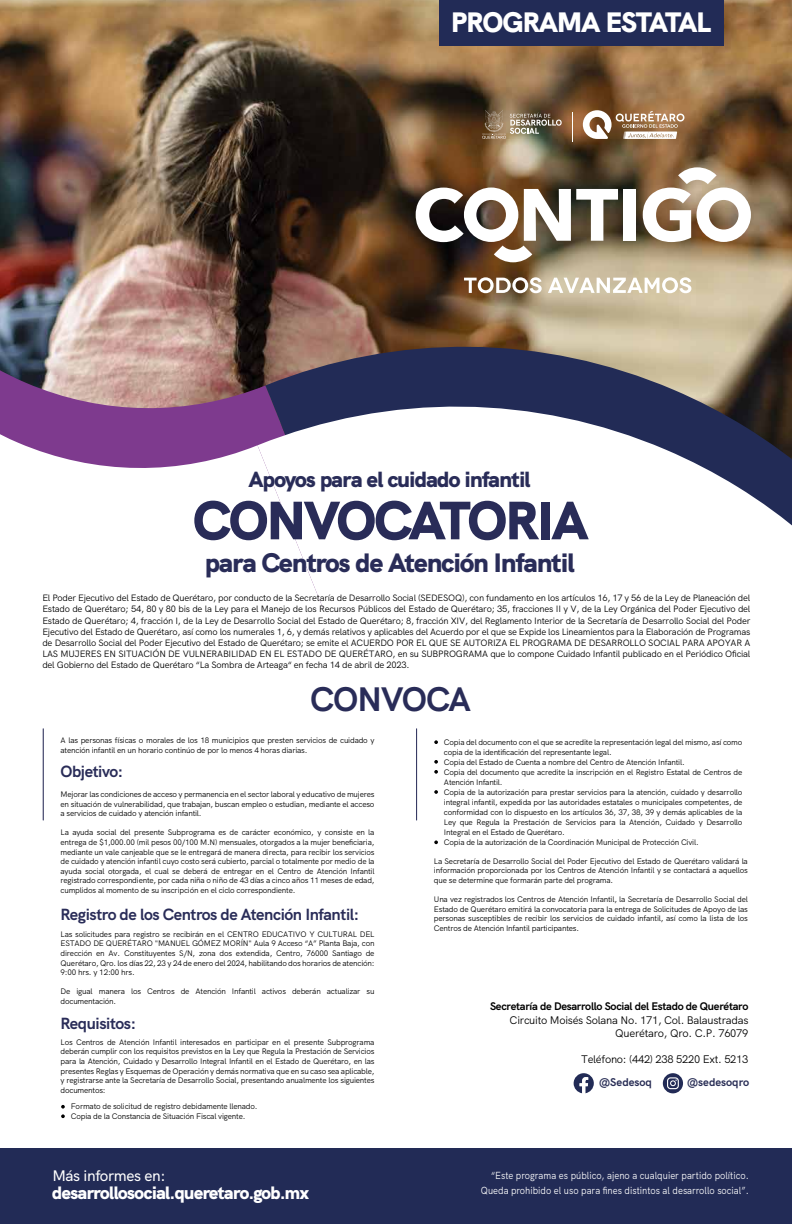
<style>
.page{position:relative;width:792px;height:1224px;background:#fff}
.page>*{position:absolute;margin:0;border:0;box-sizing:border-box;transform-origin:0 0}
.t1{font:900 54px "HK Grotesk";letter-spacing:-.025em;color:#292c58}
.t2{font:700 34px "HK Grotesk";letter-spacing:-.03em;color:#292c58}
.t3{font:900 28.1px "HK Grotesk";letter-spacing:-.025em;color:#fff}
.t4{font:900 26.6px "HK Grotesk";letter-spacing:-.025em;color:#292c58}
.t5{font:900 22px "HK Grotesk";letter-spacing:-.025em;color:#292c58}
.t6{font:900 18px "HK Grotesk";letter-spacing:-.025em;color:#fff}
.t7{font:700 16.2px "HK Grotesk";letter-spacing:-.025em;color:#292c58}
.t8{font:500 15.3px "HK Grotesk";letter-spacing:-.025em;color:#fff}
.t9{font:700 11.2px "HK Grotesk";color:#282d55}
.t10{font:11px/13.2px "HK Grotesk";letter-spacing:-.025em;color:#010101;text-align:right}
.t11{font:700 11px "HK Grotesk";letter-spacing:-.025em;color:#010101}
.t12{font:10.3px/14.7px "HK Grotesk";color:#fff;text-align:right;scale:.9 1}
.t13{font:9.2px/11px "HK Grotesk";letter-spacing:-.025em;color:#010101;text-align:justify}
.t14{font:8px/9.6px "HK Grotesk";letter-spacing:-.025em;color:#010101;text-align:justify}
</style>
<div class="page">
<img style="left:0;top:0;width:792px;height:348px">
<svg style="left:0;top:348px;width:265px;height:60px;background:#a07e86"></svg>
<svg style="left:265px;top:332px;width:527px;height:60px;background:#6c6365"></svg>
<svg style="left:0;top:408px;width:258px;height:60px;fill:#7e3a8e"></svg>
<svg style="left:258px;top:392px;width:534px;height:429px"></svg>
<div style="left:0;top:1148px;width:792px;height:75px;background:#222b56"></div>
<hr style="left:43px;top:729px;width:1px;height:91px;background:#292c58">
<hr style="left:416px;top:729px;width:1px;height:91px;background:#292c58">
<svg style="left:434px;top:740px;width:4px;height:4px"></svg>
<svg style="left:434px;top:760px;width:4px;height:4px"></svg>
<svg style="left:434px;top:770px;width:4px;height:4px"></svg>
<svg style="left:434px;top:790px;width:4px;height:4px"></svg>
<svg style="left:434px;top:840px;width:4px;height:4px"></svg>
<svg style="left:61px;top:1105px;width:4px;height:13px"></svg>
<div style="left:663px;top:1073px;width:20px;height:20px;background:#222b56;border-radius:50%"></div>
<svg style="left:667px;top:1077px;width:12px;height:12px"></svg>
<svg style="left:574px;top:1073px;width:20px;height:20px"></svg>
<div style="left:623px;top:189px;width:13px;height:52px;background:#fff"></div>
<svg style="left:416px;top:188px;width:202px;height:74px"></svg>
<svg style="left:643px;top:167px;width:108px;height:75px"></svg>
<svg style="left:464px;top:277px;width:78px;height:16px"></svg>
<svg style="left:548px;top:277px;width:143px;height:16px"></svg>
<hr style="left:572px;top:112px;width:1px;height:30px;background:#fff">
<svg style="left:583px;top:110px;width:101px;height:29px"></svg>
<svg style="left:482px;top:110px;width:80px;height:29px;background:#86765f"></svg>
<div style="left:440px;top:0;width:284px;height:46px;background:#222b56"></div>
<h3 class="t3" style="left:451px;top:0;width:261px">PROGRAMA ESTATAL</h3>
<h3 class="t5" style="left:249px;top:462px;width:283px">Apoyos para el cuidado infantil</h3>
<h1 class="t1" style="left:193px;top:479px;width:396px">CONVOCATORIA</h1>
<h3 class="t4" style="left:205px;top:542px;width:371px">para Centros de Atención Infantil</h3>
<p class="t13" style="left:42px;top:592px;width:710px">El Poder Ejecutivo del Estado de Querétaro, por conducto de la Secretaría de Desarrollo Social (SEDESOQ), con fundamento en los artículos 16, 17 y 56 de la Ley de Planeación del Estado de Querétaro; 54, 80 y 80 bis de la Ley para el Manejo de los Recursos Públicos del Estado de Querétaro; 35, fracciones II y V, de la Ley Orgánica del Poder Ejecutivo del Estado de Querétaro; 4, fracción I, de la Ley de Desarrollo Social del Estado de Querétaro; 8, fracción XIV, del Reglamento Interior de la Secretaría de Desarrollo Social del Poder Ejecutivo del Estado de Querétaro, así como los numerales 1, 6, y demás relativos y aplicables del Acuerdo por el que se Expide los Lineamientos para la Elaboración de Programas de Desarrollo Social del Poder Ejecutivo del Estado de Querétaro; se emite el ACUERDO POR EL QUE SE AUTORIZA EL PROGRAMA DE DESARROLLO SOCIAL PARA APOYAR A LAS MUJERES EN SITUACIÓN DE VULNERABILIDAD EN EL ESTADO DE QUERÉTARO, en su SUBPROGRAMA que lo compone Cuidado Infantil publicado en el Periódico Oficial del Gobierno del Estado de Querétaro “La Sombra de Arteaga“ en fecha 14 de abril de 2023.</p>
<h2 class="t2" style="left:310px;top:673px;width:162px">CONVOCA</h2>
<p class="t14" style="left:61px;top:735px;width:315px">A las personas físicas o morales de los 18 municipios que presten servicios de cuidado y atención infantil en un horario continúo de por lo menos 4 horas diarias.</p>
<p class="t14" style="left:61px;top:789px;width:315px">Mejorar las condiciones de acceso y permanencia en el sector laboral y educativo de mujeres en situación de vulnerabilidad, que trabajan, buscan empleo o estudian, mediante el acceso a servicios de cuidado y atención infantil.</p>
<p class="t14" style="left:61px;top:827px;width:316px">La ayuda social del presente Subprograma es de carácter económico, y consiste en la entrega de $1,000.00 (mil pesos 00/100 M.N) mensuales, otorgados a la mujer beneficiaria, mediante un vale canjeable que se le entregará de manera directa, para recibir los servicios de cuidado y atención infantil cuyo costo será cubierto, parcial o totalmente por medio de la ayuda social otorgada, el cual se deberá de entregar en el Centro de Atención Infantil registrado correspondiente, por cada niña o niño de 43 días a cinco años 11 meses de edad, cumplidos al momento de su inscripción en el ciclo correspondiente.</p>
<p class="t14" style="left:61px;top:928px;width:315px">Las solicitudes para registro se recibirán en el CENTRO EDUCATIVO Y CULTURAL DEL ESTADO DE QUERÉTARO "MANUEL GÓMEZ MORÍN" Aula 9 Acceso “A” Planta Baja, con dirección en Av. Constituyentes S/N, zona dos extendida, Centro, 76000 Santiago de Querétaro, Qro. los días 22, 23 y 24 de enero del 2024, habilitando dos horarios de atención:<br>9:00 hrs. y 12:00 hrs.</p>
<p class="t14" style="left:61px;top:986px;width:315px">De igual manera los Centros de Atención Infantil activos deberán actualizar su documentación.</p>
<p class="t14" style="left:61px;top:1036px;width:315px">Los Centros de Atención Infantil interesados en participar en el presente Subprograma deberán cumplir con los requisitos previstos en la Ley que Regula la Prestación de Servicios para la Atención, Cuidado y Desarrollo Integral Infantil en el Estado de Querétaro, en las presentes Reglas y Esquemas de Operación y demás normativa que en su caso sea aplicable, y registrarse ante la Secretaría de Desarrollo Social, presentando anualmente los siguientes documentos:</p>
<h3 class="t7" style="left:61px;top:759px;width:64px">Objetivo:</h3>
<h3 class="t7" style="left:61px;top:902px;width:300px">Registro de los Centros de Atención Infantil:</h3>
<h3 class="t7" style="left:61px;top:1011px;width:77px">Requisitos:</h3>
<p class="t14" style="left:71px;top:1101px;width:188px;line-height:10px">Formato de solicitud de registro debidamente llenado.<br>Copia de la Constancia de Situación Fiscal vigente.</p>
<h3 class="t8" style="left:52px;top:1163px;width:115px">Más informes en:</h3>
<h3 class="t6" style="left:52px;top:1179px;width:258px">desarrollosocial.queretaro.gob.mx</h3>
<p class="t14" style="left:444px;top:736px;width:300px;line-height:10px;text-align:left">Copia del documento con el que se acredite la representación legal del mismo, así como copia de la identificación del representante legal.<br>Copia del Estado de Cuenta a nombre del Centro de Atención Infantil.<br>Copia del documento que acredite la inscripción en el Registro Estatal de Centros de Atención Infantil.<br>Copia de la autorización para prestar servicios para la atención, cuidado y desarrollo integral infantil, expedida por las autoridades estatales o municipales competentes, de conformidad con lo dispuesto en los artículos 36, 37, 38, 39 y demás aplicables de la Ley que Regula la Prestación de Servicios para la Atención, Cuidado y Desarrollo Integral en el Estado de Querétaro.<br>Copia de la autorización de la Coordinación Municipal de Protección Civil.</p>
<p class="t14" style="left:434px;top:855px;width:315px">La Secretaría de Desarrollo Social del Poder Ejecutivo del Estado de Querétaro validará la información proporcionada por los Centros de Atención Infantil y se contactará a aquellos que se determine que formarán parte del programa.</p>
<p class="t14" style="left:434px;top:894px;width:315px">Una vez registrados los Centros de Atención Infantil, la Secretaría de Desarrollo Social del Estado de Querétaro emitirá la convocatoria para la entrega de Solicitudes de Apoyo de las personas susceptibles de recibir los servicios de cuidado infantil, así como la lista de los Centros de Atención Infantil participantes.</p>
<h3 class="t11" style="left:490px;top:998px;width:260px">Secretaría de Desarrollo Social del Estado de Querétaro</h3>
<h3 class="t10" style="left:510px;top:1012px;width:240px">Circuito Moisés Solana No. 171, Col. Balaustradas<br>Querétaro, Qro. C.P. 76079</h3>
<h3 class="t10" style="left:581px;top:1052px;width:169px">Teléfono: (442) 238 5220 Ext. 5213</h3>
<h3 class="t9" style="left:599px;top:1073px;width:55px">@Sedesoq</h3>
<h3 class="t9" style="left:687px;top:1073px;width:63px">@sedesoqro</h3>
<p class="t12" style="left:481px;top:1168px;width:299px">“Este programa es público, ajeno a cualquier partido político.<br>Queda prohibido el uso para fines distintos al desarrollo social”.</p>
</div>
